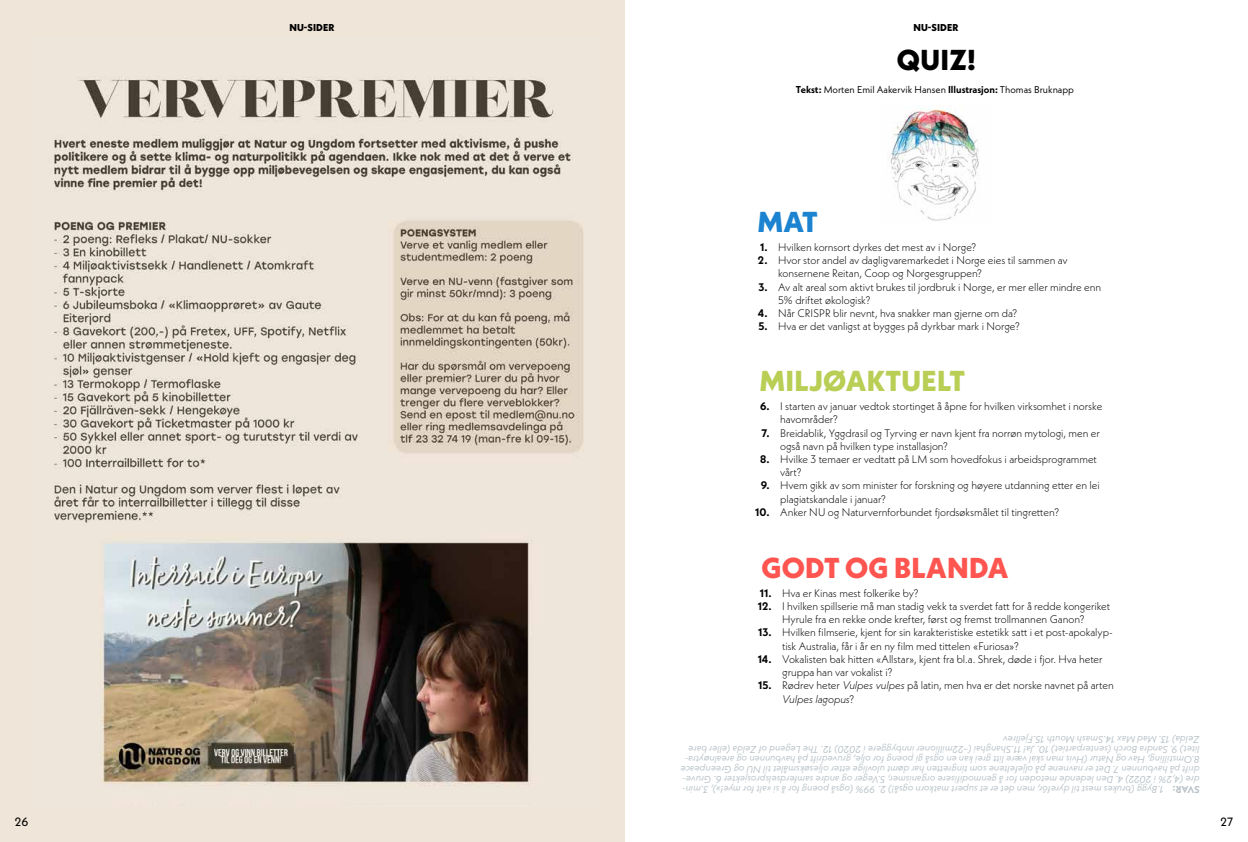
<style>
.page{position:relative;width:1248px;height:842px;background:#fff}
.page>*{position:absolute;margin:0;border:0;box-sizing:border-box;transform-origin:0 0}
.t1{font:800 28.8px "Neue Kabel";letter-spacing:.01em;color:#b9ce55}
.t2{font:800 28.8px "Neue Kabel";letter-spacing:.01em;color:#fe5550}
.t3{font:800 28.8px "Neue Kabel";color:#000}
.t4{font:800 28.8px "Neue Kabel";color:#1c83d0}
.t5{font:12px "Neue Kabel";color:#000}
.t6{font:300 11px/13.2px "Neue Kabel";letter-spacing:-.005em;color:#000}
.t7{font:700 11px/13.2px "Neue Kabel";letter-spacing:.005em;color:#000}
.t8{font:italic 10px/10px "Neue Kabel";color:#b7c1c7}
.t9{font:10px "Neue Kabel";color:#000}
.t10{font:800 10px "Neue Kabel";letter-spacing:.01em;color:#000}
.t11{font:700 10px "Neue Kabel";color:#b7c1c7}
.s1{font-weight:700}
.s2{font-style:italic}
</style>
<div class="page">
<img style="left:889px;top:106px;width:90px;height:115px">
<div style="left:0;top:0;width:624px;height:842px;background:#efe5d8"></div>
<img style="left:54px;top:76px;width:529px;height:710px">
<p class="t10" style="left:289px;top:21px;width:47px">NU-SIDER</p>
<p class="t5" style="left:15px;top:814px;width:15px">26</p>
<p class="t10" style="left:913px;top:21px;width:47px">NU-SIDER</p>
<h1 class="t3" style="left:896px;top:42px;width:81px">QUIZ!</h1>
<p class="t9" style="left:795px;top:83px;width:279px"><span class="s1">Tekst:</span> Morten Emil Aakervik Hansen <span class="s1">Illustrasjon:</span> Thomas Bruknapp</p>
<h1 class="t4" style="left:757px;top:204px;width:62px">MAT</h1>
<p class="t7" style="left:758px;top:240px;width:11px">1.<br>2.</p>
<p class="t7" style="left:758px;top:280px;width:11px">3.</p>
<p class="t7" style="left:757px;top:306px;width:11px">4.<br>5.</p>
<p class="t6" style="left:778px;top:240px;width:324px">Hvilken kornsort dyrkes det mest av i Norge?<br>Hvor stor andel av dagligvaremarkedet i Norge eies til sammen av konsernene Reitan, Coop og Norgesgruppen?<br>Av alt areal som aktivt brukes til jordbruk i Norge, er mer eller mindre enn 5% driftet økologisk?<br>Når CRISPR blir nevnt, hva snakker man gjerne om da?<br>Hva er det vanligst at bygges på dyrkbar mark i Norge?</p>
<h1 class="t1" style="left:759px;top:363px;width:207px">MILJØAKTUELT</h1>
<p class="t7" style="left:760px;top:400px;width:11px">6.</p>
<p class="t7" style="left:761px;top:426px;width:10px">7.</p>
<p class="t7" style="left:760px;top:452px;width:11px">8.</p>
<p class="t7" style="left:760px;top:479px;width:11px">9.</p>
<p class="t7" style="left:755px;top:505px;width:16px">10.</p>
<p class="t6" style="left:780px;top:400px;width:324px">I starten av januar vedtok stortinget å åpne for hvilken virksomhet i norske havområder?<br>Breidablik, Yggdrasil og Tyrving er navn kjent fra norrøn mytologi, men er også navn på hvilken type installasjon?<br>Hvilke 3 temaer er vedtatt på LM som hovedfokus i arbeidsprogrammet vårt?<br>Hvem gikk av som minister for forskning og høyere utdanning etter en lei plagiatskandale i januar?<br>Anker NU og Naturvernforbundet fjordsøksmålet til tingretten?</p>
<h1 class="t2" style="left:761px;top:550px;width:248px">GODT OG BLANDA</h1>
<p class="t7" style="left:757px;top:586px;width:16px">11.<br>12.</p>
<p class="t7" style="left:758px;top:626px;width:15px">13.</p>
<p class="t7" style="left:757px;top:652px;width:16px">14.</p>
<p class="t7" style="left:758px;top:679px;width:15px">15.</p>
<p class="t6" style="left:782px;top:586px;width:333px">Hva er Kinas mest folkerike by?<br>I hvilken spillserie må man stadig vekk ta sverdet fatt for å redde kongeriket Hyrule fra en rekke onde krefter, først og fremst trollmannen Ganon?<br>Hvilken filmserie, kjent for sin karakteristiske estetikk satt i et post-apokalyp&shy;tisk Australia, får i år en ny film med tittelen «Furiosa»?<br>Vokalisten bak hitten «Allstar», kjent fra bl.a. Shrek, døde i fjor. Hva heter gruppa han var vokalist i?<br>Rødrev heter <span class="s2">Vulpes vulpes</span> på latin, men hva er det norske navnet på arten <span class="s2">Vulpes lagopus</span>?</p>
<p class="t8" style="left:1199px;top:785px;width:520px;rotate:-180deg">dre (4,2% i 2022) 4. Den ledende metoden for å genmodifisere organismer, 5.Veger og andre samferdselsprosjekter 6. Gruve&shy;drift på havbunnen 7. Det er navnene på oljefeltene som tingretten har dømt ulovlige etter oljesøksmålet til NU og Greenpeace 8.Omstilling, Hav og Natur (Hvis man skal være litt grei kan en også gi poeng for olje, gruvedrift på havbunnen og arealnøytra&shy;litet) 9. Sandra Borch (senterpartiet) 10. Ja! 11.Shanghai (~22millioner innbyggere i 2020) 12. The Legend of Zelda (eller bare Zelda) 13. Mad Max 14.Smash Mouth 15.Fjellrev</p>
<p class="t8" style="left:1163px;top:795px;width:483px;rotate:-180deg">1.Bygg (brukes mest til dyrefôr, men det er et supert matkorn også!) 2. 99% (også poeng for å si «alt for mye!»), 3.min-</p>
<p class="t11" style="left:1199px;top:796px;width:28px;rotate:-180deg">SVAR:</p>
<p class="t5" style="left:1220px;top:814px;width:14px">27</p>
</div>
